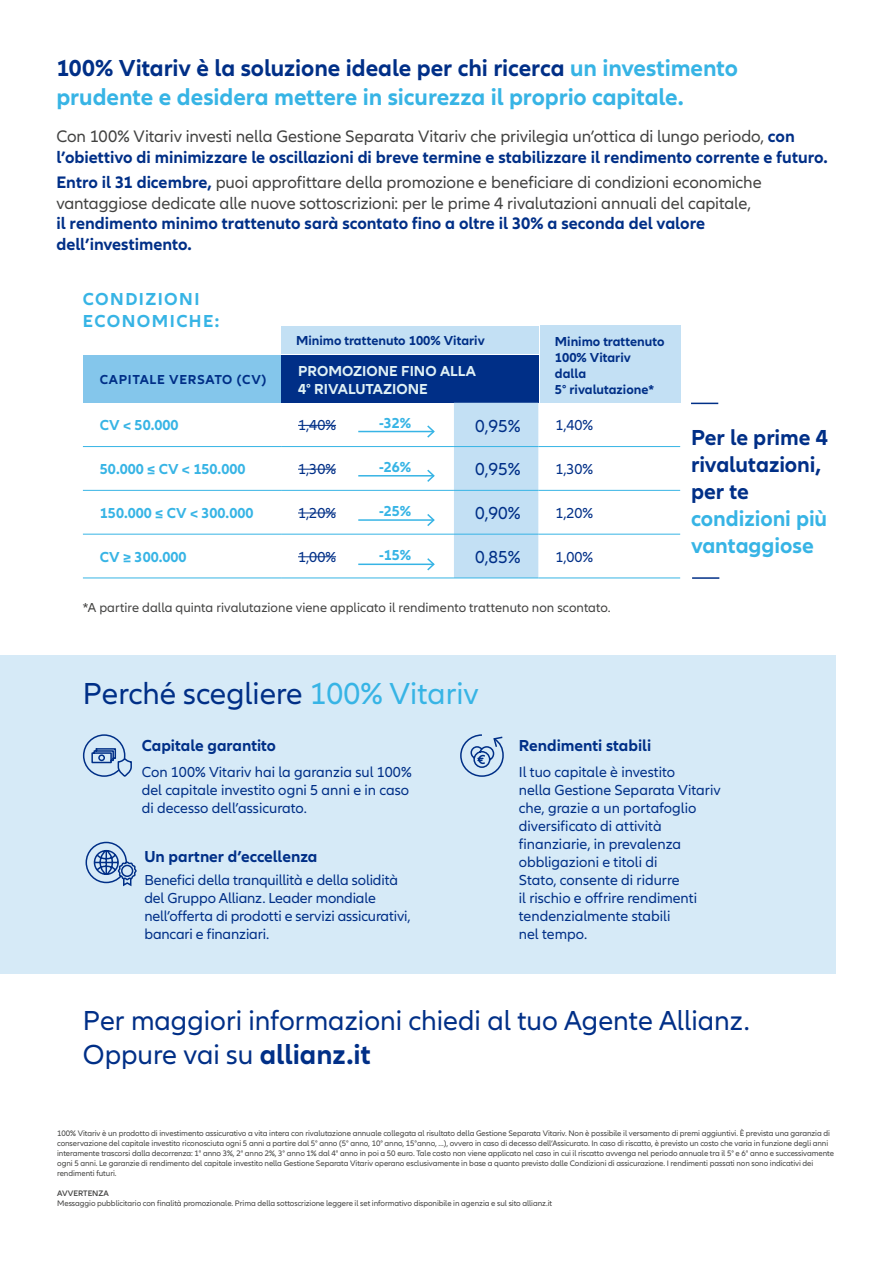
<style>
.page{position:relative;width:893px;height:1263px;background:#fff}
.page>*{position:absolute;margin:0;border:0;box-sizing:border-box;transform-origin:0 0}
.t1{font:31.5px "Allianz Neo";color:#002f87}
.t2{font:28.5px/34.2px "Allianz Neo";color:#002f87}
.t3{font:700 24px/28.8px "Allianz Neo";letter-spacing:-.005em;color:#37b4e5}
.t4{font:700 22.5px/27px "Allianz Neo";letter-spacing:-.005em;color:#002f87}
.t5{font:700 22.5px/27px "Allianz Neo";letter-spacing:-.005em;color:#37b4e5}
.t6{font:700 18px/21.6px "Allianz Neo";letter-spacing:.08em;color:#37b4e5}
.t7{font:18px "Allianz Neo";color:#002f87}
.t8{font:700 17.25px/20.7px "Allianz Neo";color:#002f87}
.t9{font:17.25px/20.7px "Allianz Neo";letter-spacing:-.005em;color:#424241}
.t10{font:700 16.5px "Allianz Neo";color:#002f87}
.t11{font:15px/18px "Allianz Neo";color:#002f87}
.t12{font:700 15px "Allianz Neo";color:#37b4e5}
.t13{font:700 15px/18px "Allianz Neo";color:#e0f1f5}
.t14{font:13.5px "Allianz Neo";letter-spacing:.005em;color:#424241}
.t15{font:700 13.5px/15.8px "Allianz Neo";color:#002f87}
.t16{font:700 13.5px "Allianz Neo";letter-spacing:.05em;color:#002f87}
.t17{font:8.25px/9.9px "Allianz Neo";letter-spacing:-.01em;color:#424241}
.t18{font:600 8.25px "Allianz Neo";color:#424241}
.s1{color:#002f87}
.s2{font-weight:400;color:#424241}
.s3{font-weight:700;color:#002f87}
.s4{color:#37b4e5}
.s5{font-weight:700}
</style>
<div class="page">
<div style="left:281px;top:326px;width:257px;height:28px;background:#c3e0f4"></div>
<div style="left:83px;top:355px;width:198px;height:48px;background:#84c6eb"></div>
<div style="left:281px;top:355px;width:257px;height:48px;background:#002f87"></div>
<div style="left:454px;top:403px;width:84px;height:175px;background:#c3e0f4"></div>
<hr style="left:83px;top:446px;width:198px;height:1px;background:#37b4e5">
<hr style="left:281px;top:446px;width:173px;height:1px;background:#37b4e5">
<hr style="left:454px;top:446px;width:84px;height:1px;background:#37b4e5">
<hr style="left:538px;top:446px;width:142px;height:1px;background:#37b4e5">
<hr style="left:83px;top:490px;width:198px;height:1px;background:#37b4e5">
<hr style="left:281px;top:490px;width:173px;height:1px;background:#37b4e5">
<hr style="left:454px;top:490px;width:84px;height:1px;background:#37b4e5">
<hr style="left:538px;top:490px;width:142px;height:1px;background:#37b4e5">
<hr style="left:83px;top:534px;width:198px;height:1px;background:#37b4e5">
<hr style="left:281px;top:534px;width:173px;height:1px;background:#37b4e5">
<hr style="left:454px;top:534px;width:84px;height:1px;background:#37b4e5">
<hr style="left:538px;top:534px;width:142px;height:1px;background:#37b4e5">
<hr style="left:83px;top:578px;width:198px;height:1px;background:#37b4e5">
<hr style="left:281px;top:578px;width:173px;height:1px;background:#37b4e5">
<hr style="left:454px;top:578px;width:84px;height:1px;background:#37b4e5">
<hr style="left:538px;top:578px;width:142px;height:1px;background:#37b4e5">
<hr style="left:298px;top:425px;width:38px;height:1px;background:#002f87">
<hr style="left:298px;top:469px;width:38px;height:1px;background:#002f87">
<hr style="left:298px;top:513px;width:38px;height:1px;background:#002f87">
<hr style="left:298px;top:556px;width:38px;height:1px;background:#002f87">
<svg style="left:691px;top:403px;width:27px;height:1px"></svg>
<hr style="left:692px;top:577px;width:27px;height:2px;background:#002f87">
<div style="left:0;top:655px;width:836px;height:319px;background:#d6eaf7"></div>
<svg style="left:460px;top:734px;width:44px;height:43px"></svg>
<svg style="left:85px;top:841px;width:52px;height:46px"></svg>
<svg style="left:82px;top:734px;width:50px;height:43px"></svg>
<div style="left:540px;top:326px;width:140px;height:77px;background:#c3e0f4"></div>
<hr style="left:358px;top:431px;width:76px;height:1px;background:#37b4e5">
<svg style="left:426px;top:425px;width:9px;height:13px"></svg>
<hr style="left:358px;top:475px;width:76px;height:1px;background:#37b4e5">
<svg style="left:426px;top:469px;width:9px;height:13px"></svg>
<hr style="left:358px;top:519px;width:76px;height:2px;background:#37b4e5">
<svg style="left:426px;top:514px;width:9px;height:12px"></svg>
<hr style="left:358px;top:563px;width:76px;height:2px;background:#37b4e5">
<svg style="left:426px;top:558px;width:9px;height:13px"></svg>
<h3 class="t3" style="left:56px;top:54px;width:683px"><span class="s1">100% Vitariv è la soluzione ideale per chi ricerca</span> un investimento prudente e desidera mettere in sicurezza il proprio capitale.</h3>
<h3 class="t8" style="left:56px;top:127px;width:773px"><span class="s2">Con 100% Vitariv investi nella Gestione Separata Vitariv che privilegia un’ottica di lungo periodo,</span> con l’obiettivo di minimizzare le oscillazioni di breve termine e stabilizzare il rendimento corrente e futuro.</h3>
<h3 class="t9" style="left:56px;top:172px;width:707px"><span class="s3">Entro il 31 dicembre,</span> puoi approfittare della promozione e beneficiare di condizioni economiche vantaggiose dedicate alle nuove sottoscrizioni: per le prime 4 rivalutazioni annuali del capitale,</h3>
<h3 class="t8" style="left:56px;top:214px;width:650px">il rendimento minimo trattenuto sarà scontato fino a oltre il 30% a seconda del valore dell’investimento.</h3>
<h3 class="t6" style="left:83px;top:289px;width:138px">CONDIZIONI<br>ECONOMICHE:</h3>
<h3 class="t15" style="left:296px;top:332px;width:190px">Minimo trattenuto 100% Vitariv</h3>
<h3 class="t15" style="left:555px;top:334px;width:111px">Minimo trattenuto<br>100% Vitariv dalla<br>5° rivalutazione*</h3>
<h3 class="t12" style="left:379px;top:414px;width:34px">-32%</h3>
<h3 class="t12" style="left:379px;top:458px;width:34px">-26%</h3>
<h3 class="t12" style="left:379px;top:502px;width:34px">-25%</h3>
<h3 class="t12" style="left:379px;top:546px;width:34px">-15%</h3>
<h3 class="t16" style="left:100px;top:372px;width:168px">CAPITALE VERSATO (CV)</h3>
<h3 class="t13" style="left:298px;top:362px;width:179px">PROMOZIONE FINO ALLA<br>4° RIVALUTAZIONE</h3>
<h3 class="t12" style="left:100px;top:417px;width:80px">CV &lt; 50.000</h3>
<h3 class="t11" style="left:298px;top:417px;width:39px">1,40%</h3>
<h3 class="t7" style="left:475px;top:415px;width:47px">0,95%</h3>
<h3 class="t11" style="left:555px;top:417px;width:39px">1,40%</h3>
<h3 class="t12" style="left:100px;top:460px;width:147px">50.000 ≤ CV &lt; 150.000</h3>
<h3 class="t11" style="left:298px;top:461px;width:39px">1,30%</h3>
<h3 class="t7" style="left:475px;top:459px;width:47px">0,95%</h3>
<h3 class="t11" style="left:555px;top:461px;width:39px">1,30%</h3>
<h3 class="t12" style="left:100px;top:504px;width:155px">150.000 ≤ CV &lt; 300.000</h3>
<h3 class="t11" style="left:298px;top:504px;width:39px">1,20%</h3>
<h3 class="t7" style="left:475px;top:503px;width:47px">0,90%</h3>
<h3 class="t11" style="left:555px;top:504px;width:39px">1,20%</h3>
<h3 class="t12" style="left:100px;top:548px;width:88px">CV ≥ 300.000</h3>
<h3 class="t11" style="left:298px;top:548px;width:39px">1,00%</h3>
<h3 class="t7" style="left:475px;top:547px;width:47px">0,85%</h3>
<h3 class="t11" style="left:555px;top:548px;width:39px">1,00%</h3>
<h3 class="t14" style="left:83px;top:600px;width:529px">*A partire dalla quinta rivalutazione viene applicato il rendimento trattenuto non scontato.</h3>
<h1 class="t1" style="left:83px;top:676px;width:397px">Perché scegliere <span class="s4">100% Vitariv</span></h1>
<h3 class="t4" style="left:691px;top:424px;width:138px">Per le prime 4 rivalutazioni, per te</h3>
<h3 class="t5" style="left:691px;top:505px;width:138px">condizioni più vantaggiose</h3>
<h3 class="t10" style="left:142px;top:736px;width:136px">Capitale garantito</h3>
<h3 class="t10" style="left:519px;top:736px;width:134px">Rendimenti stabili</h3>
<p class="t11" style="left:519px;top:763px;width:203px">Il tuo capitale è investito<br>nella Gestione Separata Vitariv che, grazie a un portafoglio diversificato di attività finanziarie, in prevalenza obbligazioni e titoli di<br>Stato, consente di ridurre<br>il rischio e offrire rendimenti tendenzialmente stabili<br>nel tempo.</p>
<h3 class="t11" style="left:142px;top:763px;width:271px">Con 100% Vitariv hai la garanzia sul 100% del capitale investito ogni 5 anni e in caso di decesso dell’assicurato.</h3>
<h3 class="t10" style="left:144px;top:847px;width:175px">Un partner d’eccellenza</h3>
<h3 class="t11" style="left:144px;top:871px;width:268px">Benefici della tranquillità e della solidità del Gruppo Allianz. Leader mondiale nell’offerta di prodotti e servizi assicurativi, bancari e finanziari.</h3>
<h2 class="t2" style="left:83px;top:1004px;width:668px">Per maggiori informazioni chiedi al tuo Agente Allianz.<br>Oppure vai su <span class="s5">allianz.it</span></h2>
<p class="t17" style="left:57px;top:1129px;width:778px">100% Vitariv è un prodotto di investimento assicurativo a vita intera con rivalutazione annuale collegata al risultato della Gestione Separata Vitariv. Non è possibile il versamento di premi aggiuntivi. È prevista una garanzia di conservazione del capitale investito riconosciuta ogni 5 anni a partire dal 5° anno (5° anno, 10° anno, 15°anno, …), ovvero in caso di decesso dell’Assicurato. In caso di riscatto, è previsto un costo che varia in funzione degli anni interamente trascorsi dalla decorrenza: 1° anno 3%, 2° anno 2%, 3° anno 1% dal 4° anno in poi a 50 euro. Tale costo non viene applicato nel caso in cui il riscatto avvenga nel periodo annuale tra il 5° e 6° anno e successivamente ogni 5 anni. Le garanzie di rendimento del capitale investito nella Gestione Separata Vitariv operano esclusivamente in base a quanto previsto dalle Condizioni di assicurazione. I rendimenti passati non sono indicativi dei rendimenti futuri.</p>
<p class="t18" style="left:57px;top:1188px;width:53px">AVVERTENZA</p>
<p class="t17" style="left:57px;top:1198px;width:496px">Messaggio pubblicitario con finalità promozionale. Prima della sottoscrizione leggere il set informativo disponibile in agenzia e sul sito allianz.it</p>
</div>
